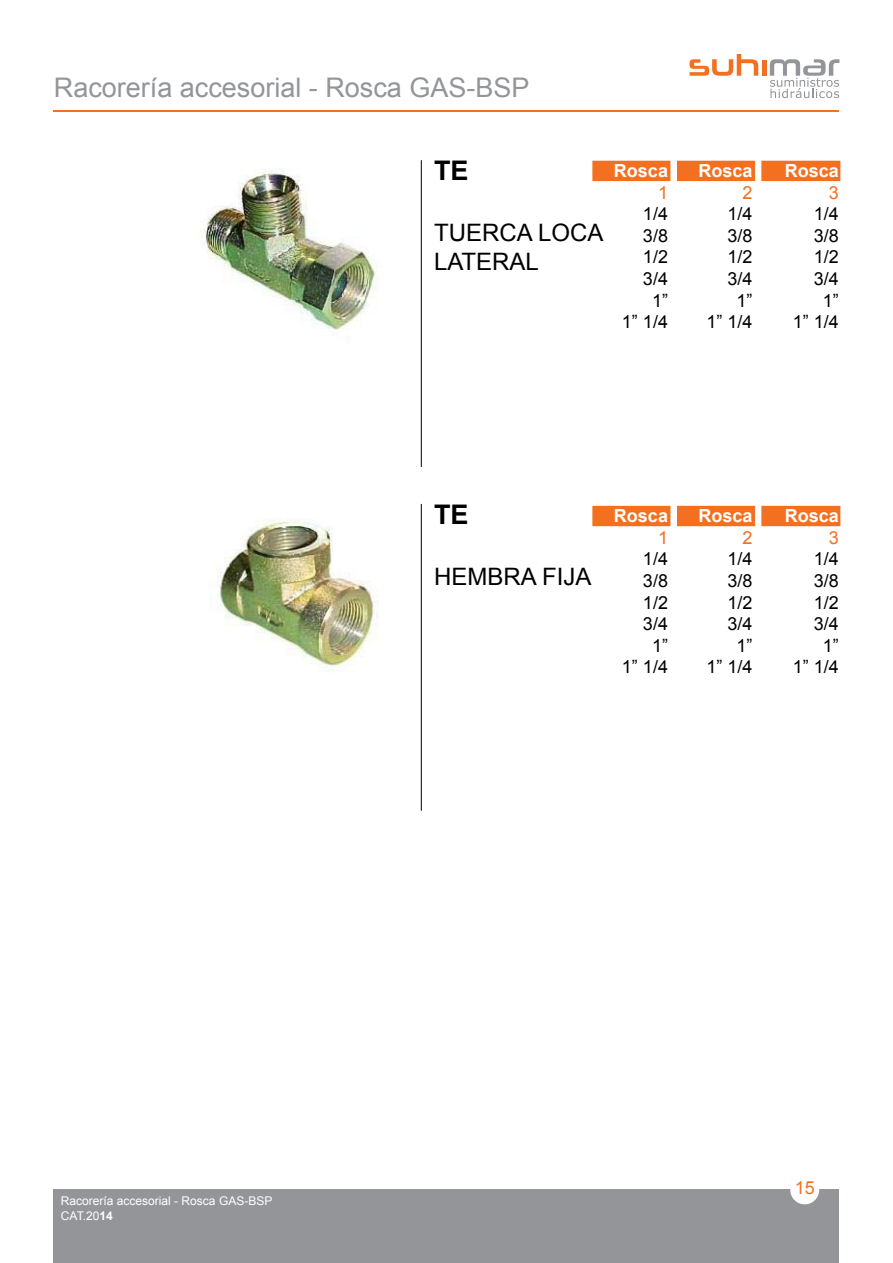
<style>
.page{position:relative;width:893px;height:1263px;background:#fff}
.page>*{position:absolute;margin:0;border:0;box-sizing:border-box;transform-origin:0 0}
.t1{font:27px "Arial";color:#939598}
.t2{font:700 27px "Arial";color:#000}
.t3{font:24px/28.8px "Arial";color:#000}
.t4{font:18px/21.6px "Arial";color:#000;text-align:right}
.t5{font:700 18px "Arial";color:#fff}
.t6{font:18px "Arial";color:#f37021}
.t7{font:12px/15px "Arial";color:#fff}
.s1{font-weight:700}
</style>
<div class="page">
<svg style="left:690px;top:54px;width:68px;height:22px"></svg>
<hr style="left:762px;top:60px;width:4px;height:16px;background:#f37021">
<svg style="left:770px;top:59px;width:69px;height:39px"></svg>
<hr style="left:54px;top:111px;width:785px;height:1px;background:#f37021">
<div style="left:54px;top:1189px;width:785px;height:74px;background:#939598"></div>
<div style="left:791px;top:1176px;width:27px;height:27px;background:#fff;border-radius:50%"></div>
<div style="left:790px;top:1175px;width:29px;height:29px;border:2px solid #fff;border-radius:50%"></div>
<div style="left:761px;top:506px;width:79px;height:20px;background:#f37021"></div>
<div style="left:677px;top:506px;width:78px;height:20px;background:#f37021"></div>
<div style="left:592px;top:506px;width:78px;height:20px;background:#f37021"></div>
<div style="left:761px;top:161px;width:79px;height:20px;background:#f37021"></div>
<div style="left:677px;top:161px;width:78px;height:20px;background:#f37021"></div>
<div style="left:592px;top:161px;width:78px;height:20px;background:#f37021"></div>
<hr style="left:421px;top:160px;width:1px;height:307px;background:#000">
<hr style="left:421px;top:504px;width:1px;height:307px;background:#000">
<img style="left:201px;top:168px;width:176px;height:162px">
<img style="left:218px;top:518px;width:160px;height:154px">
<h1 class="t1" style="left:54px;top:70px;width:477px">Racorería accesorial - Rosca GAS-BSP</h1>
<h1 class="t2" style="left:434px;top:152px;width:36px">TE</h1>
<h2 class="t3" style="left:434px;top:218px;width:171px">TUERCA LOCA<br>LATERAL</h2>
<p class="t5" style="left:614px;top:159px;width:56px">Rosca</p>
<p class="t6" style="left:658px;top:180px;width:12px">1</p>
<p class="t4" style="left:622px;top:203px;width:48px">1/4<br>3/8<br>1/2<br>3/4<br>1”<br>1” 1/4</p>
<p class="t5" style="left:699px;top:159px;width:56px">Rosca</p>
<p class="t6" style="left:743px;top:180px;width:12px">2</p>
<p class="t4" style="left:707px;top:203px;width:48px">1/4<br>3/8<br>1/2<br>3/4<br>1”<br>1” 1/4</p>
<p class="t5" style="left:785px;top:159px;width:56px">Rosca</p>
<p class="t6" style="left:829px;top:180px;width:12px">3</p>
<p class="t4" style="left:793px;top:203px;width:48px">1/4<br>3/8<br>1/2<br>3/4<br>1”<br>1” 1/4</p>
<h1 class="t2" style="left:434px;top:496px;width:36px">TE</h1>
<h2 class="t3" style="left:434px;top:562px;width:159px">HEMBRA FIJA</h2>
<p class="t5" style="left:614px;top:504px;width:56px">Rosca</p>
<p class="t6" style="left:658px;top:526px;width:12px">1</p>
<p class="t4" style="left:622px;top:548px;width:48px">1/4<br>3/8<br>1/2<br>3/4<br>1”<br>1” 1/4</p>
<p class="t5" style="left:699px;top:504px;width:56px">Rosca</p>
<p class="t6" style="left:743px;top:526px;width:12px">2</p>
<p class="t4" style="left:707px;top:548px;width:48px">1/4<br>3/8<br>1/2<br>3/4<br>1”<br>1” 1/4</p>
<p class="t5" style="left:785px;top:504px;width:56px">Rosca</p>
<p class="t6" style="left:829px;top:526px;width:12px">3</p>
<p class="t4" style="left:793px;top:548px;width:48px">1/4<br>3/8<br>1/2<br>3/4<br>1”<br>1” 1/4</p>
<p class="t7" style="left:61px;top:1193px;width:213px">Racorería accesorial - Rosca GAS-BSP<br>CAT.20<span class="s1">14</span></p>
<p class="t6" style="left:795px;top:1176px;width:22px">15</p>
</div>
